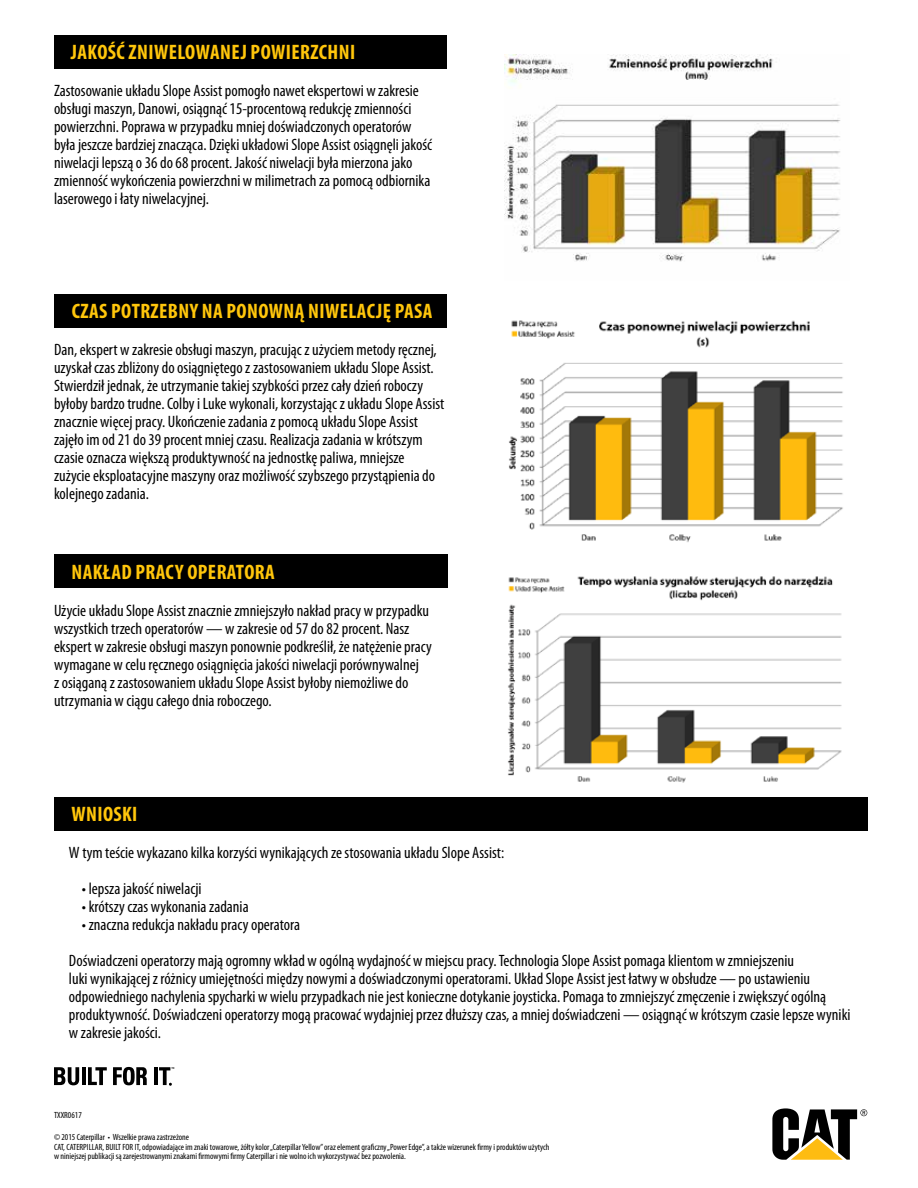
<style>
.page{position:relative;width:918px;height:1188px;background:#fff}
.page>*{position:absolute;margin:0;border:0;box-sizing:border-box;transform-origin:0 0}
.t1{font:700 condensed 21px "Myriad Pro";letter-spacing:.02em;color:#ffc60b}
.t2{font:condensed 16.5px/18px "Myriad Pro";color:#000}
.t3{font:condensed 9px/10.5px "Myriad Pro";color:#000}
</style>
<div class="page">
<svg style="left:772px;top:1108px;width:95px;height:52px"></svg>
<div style="left:54px;top:797px;width:813px;height:34px;background:#000"></div>
<div style="left:54px;top:35px;width:393px;height:34px;background:#000"></div>
<div style="left:54px;top:294px;width:393px;height:34px;background:#000"></div>
<div style="left:54px;top:554px;width:393px;height:34px;background:#000"></div>
<img style="left:504px;top:55px;width:337px;height:207px">
<img style="left:508px;top:576px;width:334px;height:207px">
<svg style="left:54px;top:1067px;width:25px;height:18px"></svg>
<hr style="left:82px;top:1067px;width:3px;height:18px;background:#000">
<svg style="left:88px;top:1067px;width:19px;height:18px"></svg>
<svg style="left:113px;top:1067px;width:34px;height:18px"></svg>
<hr style="left:154px;top:1067px;width:4px;height:18px;background:#000">
<svg style="left:159px;top:1067px;width:15px;height:19px"></svg>
<img style="left:509px;top:320px;width:334px;height:222px">
<p class="t1" style="left:71px;top:39px;width:286px">JAKOŚĆ ZNIWELOWANEJ POWIERZCHNI</p>
<p class="t2" style="left:54px;top:81px;width:380px">Zastosowanie układu Slope Assist pomogło nawet ekspertowi w zakresie obsługi maszyn, Danowi, osiągnąć 15-procentową redukcję zmienności powierzchni. Poprawa w przypadku mniej doświadczonych operatorów była jeszcze bardziej znacząca. Dzięki układowi Slope Assist osiągnęli jakość niwelacji lepszą o 36 do 68 procent. Jakość niwelacji była mierzona jako zmienność wykończenia powierzchni w milimetrach za pomocą odbiornika laserowego i łaty niwelacyjnej.</p>
<p class="t1" style="left:72px;top:298px;width:362px">CZAS POTRZEBNY NA PONOWNĄ NIWELACJĘ PASA</p>
<p class="t2" style="left:54px;top:340px;width:392px">Dan, ekspert w zakresie obsługi maszyn, pracując z użyciem metody ręcznej, uzyskał czas zbliżony do osiągniętego z zastosowaniem układu Slope Assist.<br>Stwierdził jednak, że utrzymanie takiej szybkości przez cały dzień roboczy byłoby bardzo trudne. Colby i Luke wykonali, korzystając z układu Slope Assist znacznie więcej pracy. Ukończenie zadania z pomocą układu Slope Assist zajęło im od 21 do 39 procent mniej czasu. Realizacja zadania w krótszym czasie oznacza większą produktywność na jednostkę paliwa, mniejsze zużycie eksploatacyjne maszyny oraz możliwość szybszego przystąpienia do kolejnego zadania.</p>
<p class="t1" style="left:71px;top:558px;width:205px">NAKŁAD PRACY OPERATORA</p>
<p class="t2" style="left:54px;top:601px;width:379px">Użycie układu Slope Assist znacznie zmniejszyło nakład pracy w przypadku wszystkich trzech operatorów — w zakresie od 57 do 82 procent. Nasz ekspert w zakresie obsługi maszyn ponownie podkreślił, że natężenie pracy wymagane w celu ręcznego osiągnięcia jakości niwelacji porównywalnej<br>z osiąganą z zastosowaniem układu Slope Assist byłoby niemożliwe do utrzymania w ciągu całego dnia roboczego.</p>
<p class="t1" style="left:71px;top:801px;width:68px">WNIOSKI</p>
<p class="t2" style="left:69px;top:844px;width:437px">W tym teście wykazano kilka korzyści wynikających ze stosowania układu Slope Assist:</p>
<p class="t2" style="left:82px;top:880px;width:121px">• lepsza jakość niwelacji</p>
<p class="t2" style="left:82px;top:898px;width:168px">• krótszy czas wykonania zadania</p>
<p class="t2" style="left:69px;top:907px;width:727px;line-height:36px;text-indent:13px">• znaczna redukcja nakładu pracy operatora<br>Doświadczeni operatorzy mają ogromny wkład w ogólną wydajność w miejscu pracy. Technologia Slope Assist pomaga klientom w zmniejszeniu</p>
<p class="t2" style="left:69px;top:970px;width:783px">luki wynikającej z różnicy umiejętności między nowymi a doświadczonymi operatorami. Układ Slope Assist jest łatwy w obsłudze — po ustawieniu odpowiedniego nachylenia spycharki w wielu przypadkach nie jest konieczne dotykanie joysticka. Pomaga to zmniejszyć zmęczenie i zwiększyć ogólną produktywność. Doświadczeni operatorzy mogą pracować wydajniej przez dłuższy czas, a mniej doświadczeni — osiągnąć w krótszym czasie lepsze wyniki w zakresie jakości.</p>
<p class="t3" style="left:54px;top:1110px;width:29px">TXXR0617</p>
<p class="t3" style="left:54px;top:1132px;width:497px">© 2015 Caterpillar • Wszelkie prawa zastrzeżone<br>CAT, CATERPILLAR, BUILT FOR IT, odpowiadające im znaki towarowe, żółty kolor „Caterpillar Yellow” oraz element graficzny „Power Edge”, a także wizerunek firmy i produktów użytych</p>
<p class="t3" style="left:54px;top:1151px;width:354px">w niniejszej publikacji są zarejestrowanymi znakami firmowymi firmy Caterpillar i nie wolno ich wykorzystywać bez pozwolenia.</p>
</div>
